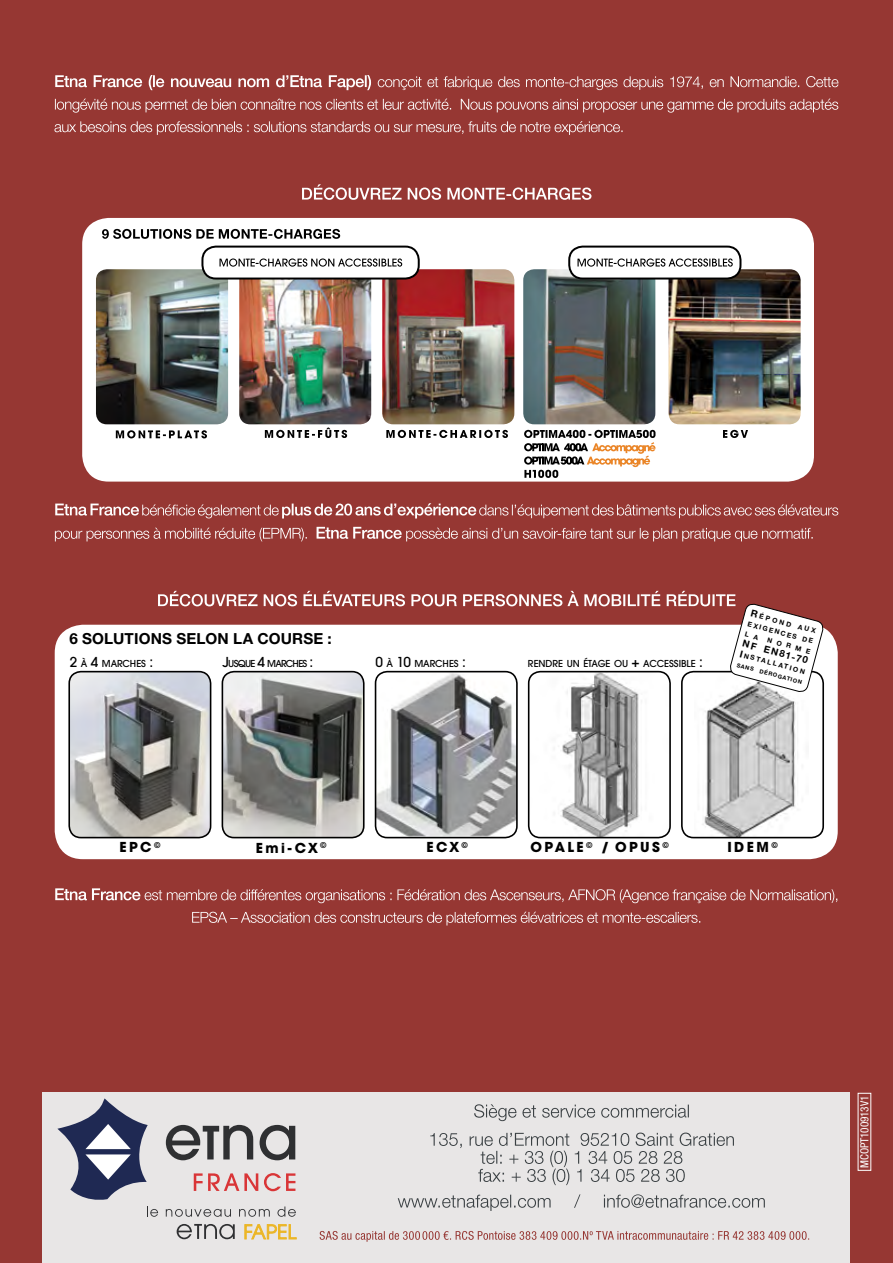
<style>
.page{position:relative;width:893px;height:1263px;background:#963733}
.page>*{position:absolute;margin:0;border:0;box-sizing:border-box;transform-origin:0 0}
.t1{font:700 15.3px "Helvetica Neue LT Pro";letter-spacing:.01em;color:#000}
.t2{font:700 13.65px "ITC Avant Garde Pro";letter-spacing:.175em;color:#000}
.t3{font:condensed 11.25px "Helvetica Neue LT Pro";letter-spacing:-.015em;color:#fff}
.t4{font:700 9.75px "Helvetica Neue LT Pro";color:#000}
.t5{font:500 9.6px "ITC Avant Garde Pro";letter-spacing:-.01em;color:#000}
.t6{font:500 9.6px "ITC Avant Garde Pro";letter-spacing:-.08em;color:#000}
.t7{font:700 6.75px/10.5px "Helvetica Neue LT Pro";color:#000;text-align:justify}
.t8{font:700 5.55px "Helvetica Neue LT Pro";color:#000}
.s1{font-size:13.65px}
.s2{font-size:9.75px}
</style>
<div class="page">
<svg style="left:192px;top:912px;width:508px;height:13px"></svg>
<svg style="left:55px;top:888px;width:782px;height:15px"></svg>
<svg style="left:55px;top:527px;width:758px;height:14px"></svg>
<svg style="left:55px;top:503px;width:783px;height:15px"></svg>
<svg style="left:302px;top:184px;width:289px;height:16px"></svg>
<svg style="left:54px;top:121px;width:569px;height:14px"></svg>
<svg style="left:55px;top:99px;width:783px;height:14px"></svg>
<svg style="left:55px;top:75px;width:783px;height:15px"></svg>
<div style="left:43px;top:1093px;width:807px;height:170px;background:#e8e6e6"></div>
<svg style="left:320px;top:1231px;width:489px;height:11px"></svg>
<svg style="left:398px;top:1194px;width:367px;height:17px"></svg>
<svg style="left:430px;top:1132px;width:304px;height:53px"></svg>
<svg style="left:474px;top:1104px;width:215px;height:17px"></svg>
<svg style="left:166px;top:1125px;width:87px;height:35px"></svg>
<svg style="left:260px;top:1125px;width:35px;height:35px"></svg>
<svg style="left:194px;top:1173px;width:64px;height:18px"></svg>
<svg style="left:264px;top:1173px;width:31px;height:18px"></svg>
<svg style="left:57px;top:1098px;width:101px;height:119px"></svg>
<svg style="left:166px;top:1209px;width:65px;height:8px"></svg>
<svg style="left:239px;top:1209px;width:31px;height:8px"></svg>
<svg style="left:277px;top:1206px;width:19px;height:11px"></svg>
<svg style="left:244px;top:1224px;width:53px;height:15px"></svg>
<svg style="left:177px;top:1224px;width:58px;height:15px"></svg>
<div style="left:55px;top:625px;width:783px;height:234px;background:#fff;border-radius:28px"></div>
<img style="left:70px;top:673px;width:141px;height:164px">
<div style="left:68px;top:671px;width:143px;height:167px;border:2px solid #000;border-radius:12px"></div>
<img style="left:376px;top:693px;width:141px;height:144px">
<div style="left:375px;top:671px;width:143px;height:167px;border:2px solid #000;border-radius:12px"></div>
<img style="left:222px;top:693px;width:141px;height:144px">
<div style="left:222px;top:671px;width:143px;height:167px;border:2px solid #000;border-radius:12px"></div>
<img style="left:702px;top:693px;width:94px;height:142px">
<div style="left:681px;top:671px;width:143px;height:167px;border:2px solid #000;border-radius:12px"></div>
<img style="left:529px;top:693px;width:141px;height:144px">
<div style="left:528px;top:671px;width:143px;height:167px;border:2px solid #000;border-radius:12px"></div>
<div style="left:82px;top:218px;width:732px;height:264px;background:#fff;border-radius:26px"></div>
<svg style="left:386px;top:430px;width:122px;height:8px"></svg>
<svg style="left:524px;top:430px;width:131px;height:48px"></svg>
<svg style="left:102px;top:229px;width:238px;height:10px"></svg>
<svg style="left:116px;top:430px;width:91px;height:8px"></svg>
<svg style="left:265px;top:427px;width:82px;height:11px"></svg>
<svg style="left:723px;top:430px;width:25px;height:8px"></svg>
<img style="left:96px;top:269px;width:132px;height:155px">
<img style="left:382px;top:269px;width:132px;height:155px">
<img style="left:239px;top:280px;width:132px;height:144px">
<img style="left:668px;top:269px;width:133px;height:155px">
<img style="left:523px;top:269px;width:132px;height:155px">
<div style="left:569px;top:247px;width:171px;height:32px;background:#fff;border-radius:14px"></div>
<div style="left:568px;top:246px;width:173px;height:34px;border:2px solid #000;border-radius:14px"></div>
<svg style="left:577px;top:258px;width:156px;height:9px"></svg>
<div style="left:202px;top:247px;width:217px;height:32px;background:#fff;border-radius:14px"></div>
<div style="left:201px;top:246px;width:219px;height:34px;border:2px solid #000;border-radius:14px"></div>
<svg style="left:219px;top:258px;width:183px;height:9px"></svg>
<svg style="left:158px;top:591px;width:667px;height:102px"></svg>
<h1 class="t1" style="left:70px;top:629px;width:264px">6 SOLUTIONS SELON LA COURSE :</h1>
<p class="t5" style="left:70px;top:657px;width:85px"><span class="s1">2</span> À <span class="s1">4</span> MARCHES <span class="s1">:</span></p>
<p class="t6" style="left:222px;top:657px;width:92px"><span class="s1">J</span>USQUE <span class="s1">4</span> MARCHES <span class="s1">:</span></p>
<p class="t5" style="left:376px;top:657px;width:92px"><span class="s1">0</span> À <span class="s1">10</span> MARCHES <span class="s1">:</span></p>
<p class="t5" style="left:528px;top:657px;width:176px">RENDRE UN ÉTAGE OU <span class="s1">+</span> ACCESSIBLE <span class="s1">:</span></p>
<p class="t7" style="left:752px;top:608px;width:69px;rotate:15deg"><span class="s2">R</span>épond aux exigences de l a</p>
<p class="t4" style="left:744px;top:637px;width:31px;rotate:15deg">NF EN</p>
<p class="t4" style="left:781px;top:647px;width:31px;rotate:15deg">81-70</p>
<p class="t8" style="left:738px;top:661px;width:69px;rotate:15deg">sans dér ogation</p>
<p class="t7" style="left:741px;top:649px;width:69px;rotate:15deg"><span class="s2">I</span>nstallation</p>
<h2 class="t2" style="left:119px;top:838px;width:42px">EPC <sup>©</sup></h2>
<h2 class="t2" style="left:256px;top:839px;width:72px">Emi-CX<sup>©</sup></h2>
<h2 class="t2" style="left:427px;top:838px;width:43px">ECX<sup>©</sup></h2>
<h2 class="t2" style="left:530px;top:838px;width:140px">OPALE <sup>©</sup> / OPUS <sup>©</sup></h2>
<h2 class="t2" style="left:727px;top:838px;width:52px">IDEM <sup>©</sup></h2>
<p class="t3" style="left:858px;top:1168px;width:73px;rotate:-90deg">MCOPT100913V1</p>
</div>
